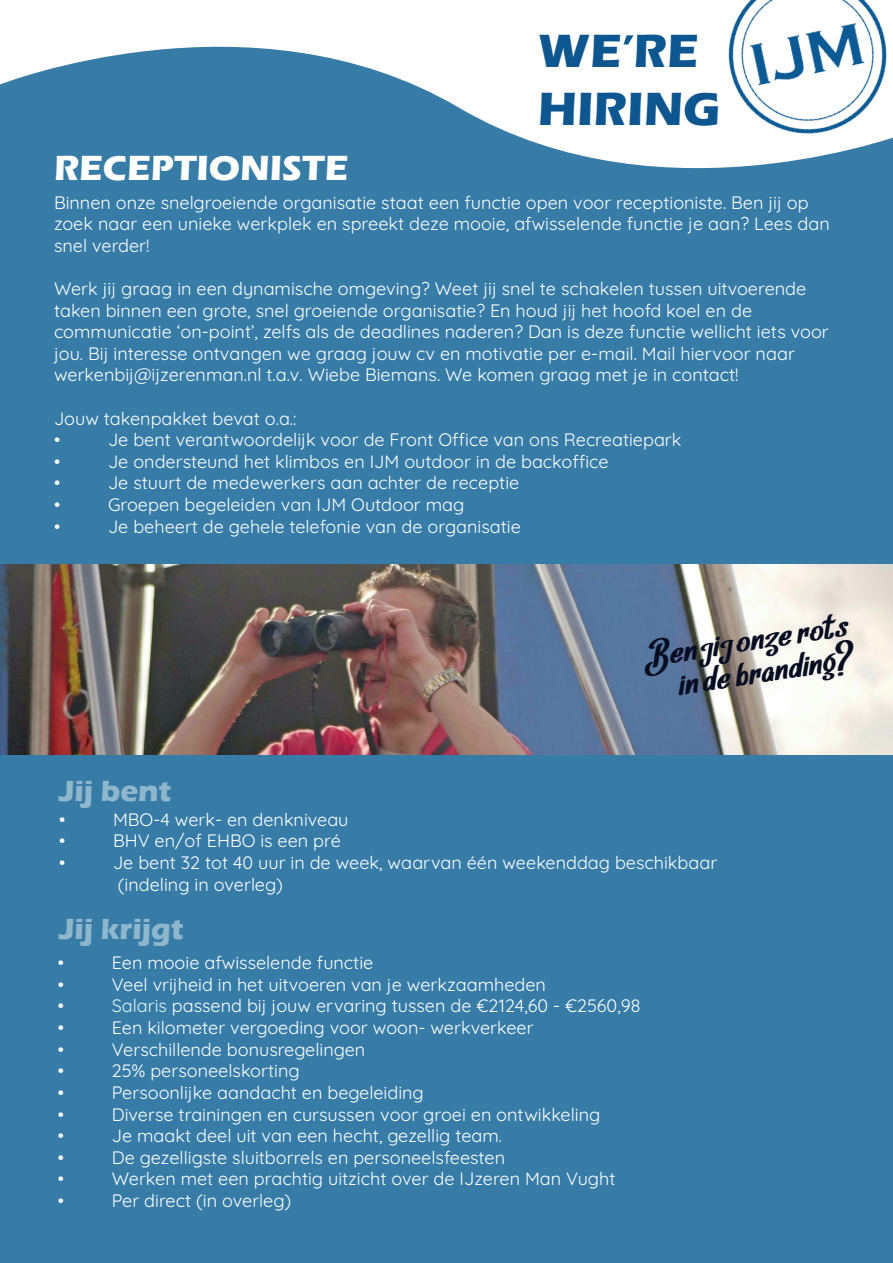
<style>
.page{position:relative;width:893px;height:1263px;background:#fff}
.page>*{position:absolute;margin:0;border:0;box-sizing:border-box;transform-origin:0 0}
.t1{font:700 48px/57.6px "Eras ITC";color:#0d568f}
.t2{font:42px/33px "Aduhai";color:#070d21;text-align:right}
.t3{font:700 36px "Eras ITC";color:#fff}
.t4{font:700 30px "Eras ITC";color:#8eb6cc}
.t5{font:18px/21.6px "Quicksand";color:#fff}
.s1{color:#e0f2f5}
</style>
<div class="page">
<div style="left:0;top:46px;width:893px;height:1217px;background:#367ca7"></div>
<img style="left:719px;top:0;width:174px;height:136px">
<img style="left:0;top:565px;width:893px;height:189px">
<h1 class="t1" style="left:538px;top:22px;width:184px">WE’RE<br>HIRING</h1>
<h3 class="t3" style="left:54px;top:147px;width:296px">RECEPTIONISTE</h3>
<p class="t5" style="left:54px;top:190px;width:777px">Binnen onze snelgroeiende organisatie staat een functie open voor receptioniste. Ben jij op zoek naar een unieke werkplek en spreekt deze mooie, afwisselende functie je aan? Lees dan snel verder!</p>
<p class="t5" style="left:54px;top:276px;width:776px">Werk jij graag in een dynamische omgeving? Weet jij snel te schakelen tussen uitvoerende taken binnen een grote, snel groeiende organisatie? En houd jij het hoofd koel en de communicatie ‘on-point’, zelfs als de deadlines naderen? Dan is deze functie wellicht iets voor jou. Bij interesse ontvangen we graag jouw cv en motivatie per e-mail. Mail hiervoor naar werkenbij@ijzerenman.nl t.a.v. Wiebe Biemans. We komen graag met je in contact!</p>
<p class="t5" style="left:54px;top:406px;width:244px">Jouw takenpakket bevat o.a.: •</p>
<p class="t5" style="left:108px;top:427px;width:575px">Je bent verantwoordelijk voor de Front Office van ons Recreatiepark</p>
<p class="t5" style="left:54px;top:449px;width:8px">•</p>
<p class="t5" style="left:108px;top:449px;width:502px">Je ondersteund het klimbos en IJM outdoor in de backoffice</p>
<p class="t5" style="left:54px;top:470px;width:8px">•</p>
<p class="t5" style="left:108px;top:470px;width:413px">Je stuurt de medewerkers aan achter de receptie</p>
<p class="t5" style="left:54px;top:492px;width:8px">•</p>
<p class="t5" style="left:108px;top:492px;width:358px">Groepen begeleiden van IJM Outdoor mag</p>
<p class="t5" style="left:54px;top:514px;width:8px">•</p>
<p class="t5" style="left:108px;top:514px;width:414px">Je beheert de gehele telefonie van de organisatie</p>
<h2 class="t2" style="left:640px;top:641px;width:208px;rotate:-9deg">Ben jij onze rots in de branding?</h2>
<h3 class="t4" style="left:59px;top:773px;width:114px">Jij bent</h3>
<p class="t5" style="left:59px;top:807px;width:8px">•</p>
<p class="t5" style="left:113px;top:807px;width:237px">MBO-4 werk- en denkniveau</p>
<p class="t5" style="left:59px;top:828px;width:8px">•</p>
<p class="t5" style="left:113px;top:828px;width:229px">BHV en/of EHBO is een pré</p>
<p class="t5" style="left:59px;top:850px;width:8px">•</p>
<p class="t5" style="left:113px;top:850px;width:606px">Je bent 32 tot 40 uur in de week, waarvan één weekenddag beschikbaar (indeling in overleg)</p>
<h3 class="t4" style="left:59px;top:912px;width:126px">Jij krijgt</h3>
<p class="t5" style="left:58px;top:950px;width:8px">•</p>
<p class="t5" style="left:112px;top:950px;width:263px">Een mooie afwisselende functie</p>
<p class="t5" style="left:58px;top:972px;width:8px">•</p>
<p class="t5" style="left:112px;top:972px;width:436px">Veel vrijheid in het uitvoeren van je werkzaamheden</p>
<p class="t5" style="left:58px;top:993px;width:8px">•</p>
<p class="t5" style="left:112px;top:993px;width:530px"><span class="s1">Salaris</span> passend bij jouw ervaring tussen de €2124,60 - €2560,98</p>
<p class="t5" style="left:58px;top:1015px;width:8px">•</p>
<p class="t5" style="left:112px;top:1015px;width:423px">Een kilometer vergoeding voor woon- werkverkeer</p>
<p class="t5" style="left:58px;top:1037px;width:8px">•</p>
<p class="t5" style="left:112px;top:1037px;width:255px">Verschillende bonusregelingen</p>
<p class="t5" style="left:58px;top:1058px;width:8px">•</p>
<p class="t5" style="left:112px;top:1058px;width:189px">25% personeelskorting</p>
<p class="t5" style="left:58px;top:1080px;width:8px">•</p>
<p class="t5" style="left:112px;top:1080px;width:314px">Persoonlijke aandacht en begeleiding</p>
<p class="t5" style="left:58px;top:1101px;width:8px">•</p>
<p class="t5" style="left:112px;top:1101px;width:490px">Diverse trainingen en cursussen voor groei en ontwikkeling</p>
<p class="t5" style="left:58px;top:1123px;width:8px">•</p>
<p class="t5" style="left:112px;top:1123px;width:392px">Je maakt deel uit van een hecht, gezellig team.</p>
<p class="t5" style="left:58px;top:1145px;width:8px">•</p>
<p class="t5" style="left:112px;top:1145px;width:395px">De gezelligste sluitborrels en personeelsfeesten</p>
<p class="t5" style="left:58px;top:1166px;width:8px">•</p>
<p class="t5" style="left:112px;top:1166px;width:505px">Werken met een prachtig uitzicht over de IJzeren Man Vught</p>
<p class="t5" style="left:58px;top:1188px;width:8px">•</p>
<p class="t5" style="left:112px;top:1188px;width:181px">Per direct (in overleg)</p>
</div>
